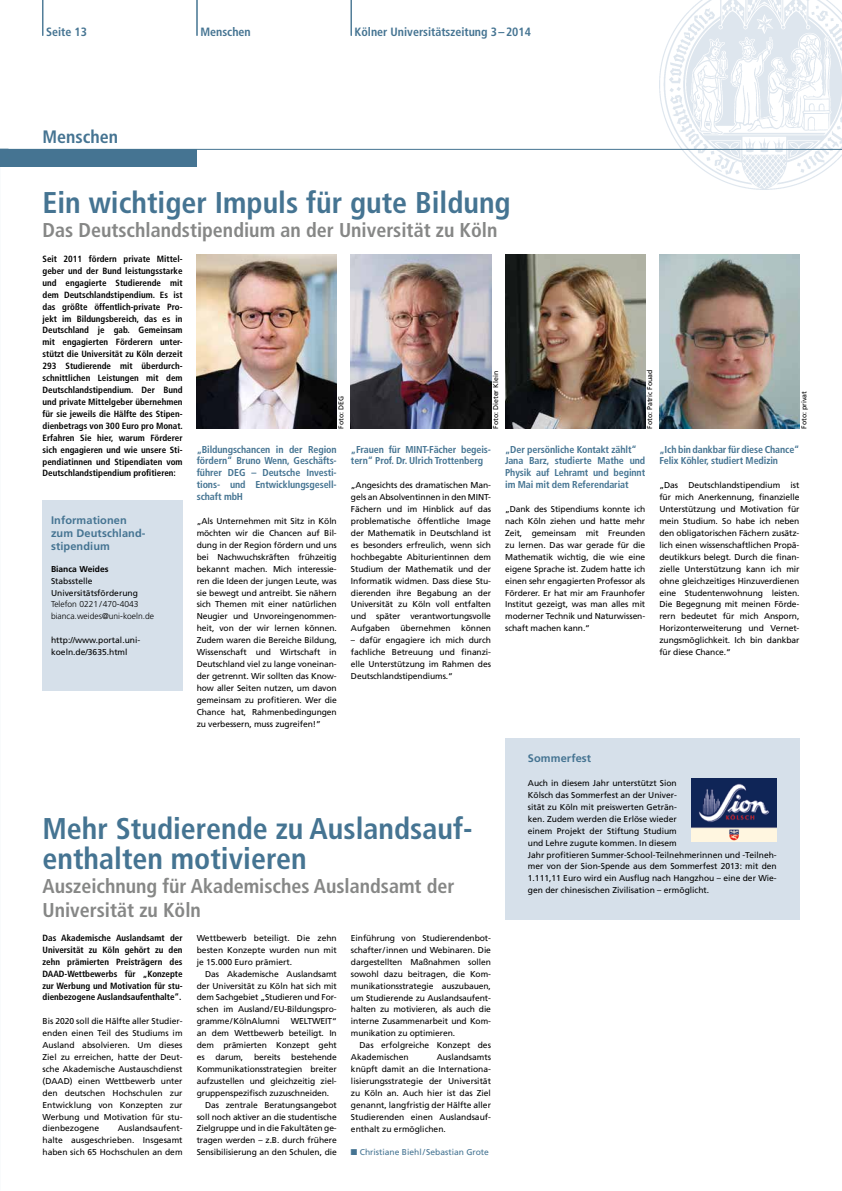
<style>
.page{position:relative;width:842px;height:1191px;background:#fff}
.page>*{position:absolute;margin:0;border:0;box-sizing:border-box;transform-origin:0 0}
.t1{font:700 condensed 30px/29.8px "Frutiger";color:#457492}
.t2{font:700 condensed 20px/24px "Frutiger";color:#868786}
.t3{font:700 condensed 18px "Frutiger";color:#457492}
.t4{font:700 condensed 12px "Frutiger";color:#457492}
.t5{font:700 11px/13.2px "Frutiger";letter-spacing:.01em;color:#457492}
.t6{font:700 condensed 10px/11.9px "Frutiger";letter-spacing:-.01em;color:#457492}
.t7{font:700 condensed 9px/11.9px "Frutiger";color:#000;text-align:justify}
.t8{font:8.5px/11.9px "Frutiger";letter-spacing:-.01em;color:#000;text-align:justify}
.t9{font:300 8.5px/11.9px "Frutiger";color:#000}
.t10{font:8.5px "Frutiger";color:#457492}
.t11{font:700 8.5px "Frutiger";color:#000}
.t12{font:7px "Frutiger";color:#000}
</style>
<div class="page">
<img style="left:659px;top:0;width:183px;height:189px">
<hr style="left:43px;top:0;width:1px;height:36px;background:#457492">
<hr style="left:197px;top:0;width:1px;height:36px;background:#457492">
<hr style="left:351px;top:0;width:1px;height:36px;background:#457492">
<div style="left:0;top:149px;width:197px;height:18px;background:#457492"></div>
<hr style="left:0;top:149px;width:842px;height:1px;background:#457492">
<div style="left:43px;top:500px;width:140px;height:191px;background:#d6e0ea"></div>
<div style="left:505px;top:738px;width:294px;height:181px;background:#d6e0ea"></div>
<img style="left:505px;top:254px;width:140px;height:175px">
<img style="left:659px;top:254px;width:140px;height:175px">
<img style="left:691px;top:778px;width:85px;height:63px">
<img style="left:351px;top:254px;width:140px;height:175px">
<img style="left:197px;top:254px;width:140px;height:175px">
<h3 class="t4" style="left:46px;top:24px;width:42px">Seite 13</h3>
<h3 class="t3" style="left:43px;top:126px;width:77px">Menschen</h3>
<h3 class="t4" style="left:200px;top:24px;width:52px">Menschen</h3>
<h3 class="t4" style="left:355px;top:24px;width:178px">Kölner Universitätszeitung 3–2014</h3>
<h1 class="t1" style="left:43px;top:188px;width:470px">Ein wichtiger Impuls für gute Bildung</h1>
<h2 class="t2" style="left:43px;top:218px;width:456px">Das Deutschlandstipendium an der Universität zu Köln</h2>
<p class="t7" style="left:43px;top:253px;width:142px;text-align:left">Seit 2011 fördern private Mittel&shy;geber und der Bund leistungsstarke und engagierte Studierende mit dem Deutschlandstipendium. Es ist das größte öffentlich-private Pro&shy;jekt im Bildungsbereich, das es in Deutschland je gab. Gemeinsam mit engagierten Förderern unter&shy;stützt die Universität zu Köln derzeit 293 Studierende mit überdurch&shy;schnittlichen Leistungen mit dem Deutschlandstipendium. Der Bund und private Mittelgeber übernehmen für sie jeweils die Hälfte des Stipen&shy;dienbetrags von 300 Euro pro Monat.<br>Erfahren Sie hier, warum Förderer sich engagieren und wie unsere Sti&shy;pendiatinnen und Stipendiaten vom Deutschlandstipendium profitieren:</p>
<p class="t5" style="left:51px;top:513px;width:96px">Informationen zum Deutschland&shy;stipendium</p>
<p class="t11" style="left:51px;top:564px;width:59px">Bianca Weides</p>
<p class="t8" style="left:51px;top:574px;width:88px">Stabsstelle<br>Universitätsförderung</p>
<p class="t9" style="left:51px;top:598px;width:105px">Telefon 0221/470-4043 bianca.weides@uni-koeln.de</p>
<p class="t8" style="left:51px;top:634px;width:91px">http://www.portal.uni&shy;koeln.de/3635.html</p>
<p class="t12" style="left:337px;top:429px;width:34px;rotate:-90deg">Foto: DEG</p>
<p class="t12" style="left:491px;top:429px;width:59px;rotate:-90deg">Foto: Dieter Klein</p>
<p class="t12" style="left:645px;top:429px;width:61px;rotate:-90deg">Foto: Patric Fouad</p>
<p class="t12" style="left:800px;top:429px;width:39px;rotate:-90deg">Foto: privat</p>
<p class="t6" style="left:197px;top:443px;width:142px;text-align:justify">„Bildungschancen in der Region fördern“ Bruno Wenn, Geschäfts&shy;führer DEG – Deutsche Investi&shy;tions- und Entwicklungsgesell&shy;schaft mbH</p>
<p class="t8" style="left:197px;top:515px;width:142px">„Als Unternehmen mit Sitz in Köln möchten wir die Chancen auf Bil&shy;dung in der Region fördern und uns bei Nachwuchskräften frühzeitig bekannt machen. Mich interessie&shy;ren die Ideen der jungen Leute, was sie bewegt und antreibt. Sie nähern sich Themen mit einer natürlichen Neugier und Unvoreingenommen&shy;heit, von der wir lernen können.<br>Zudem waren die Bereiche Bildung, Wissenschaft und Wirtschaft in Deutschland viel zu lange voneinan&shy;der getrennt. Wir sollten das Know&shy;how aller Seiten nutzen, um davon gemeinsam zu profitieren. Wer die Chance hat, Rahmenbedingungen zu verbessern, muss zugreifen!”</p>
<p class="t6" style="left:351px;top:443px;width:142px">„Frauen für MINT-Fächer begeis&shy;tern“ Prof. Dr. Ulrich Trottenberg</p>
<p class="t8" style="left:351px;top:479px;width:142px">„Angesichts des dramatischen Man&shy;gels an Absolventinnen in den MINT-Fächern und im Hinblick auf das problematische öffentliche Image der Mathematik in Deutschland ist es besonders erfreulich, wenn sich hochbegabte Abiturientinnen dem Studium der Mathematik und der Informatik widmen. Dass diese Stu&shy;dierenden ihre Begabung an der Universität zu Köln voll entfalten und später verantwortungsvolle Aufgaben übernehmen können</p>
<p class="t8" style="left:351px;top:634px;width:142px">– dafür engagiere ich mich durch fachliche Betreuung und finanzi&shy;elle Unterstützung im Rahmen des Deutschlandstipendiums.“</p>
<p class="t6" style="left:505px;top:443px;width:142px">„Der persönliche Kontakt zählt“<br>Jana Barz, studierte Mathe und<br>Physik auf Lehramt und beginnt im Mai mit dem Referendariat</p>
<p class="t8" style="left:505px;top:503px;width:142px">„Dank des Stipendiums konnte ich nach Köln ziehen und hatte mehr Zeit, gemeinsam mit Freunden zu lernen. Das war gerade für die Mathematik wichtig, die wie eine eigene Sprache ist. Zudem hatte ich einen sehr engagierten Professor als Förderer. Er hat mir am Fraunhofer Institut gezeigt, was man alles mit moderner Technik und Naturwissen&shy;schaft machen kann.“</p>
<p class="t6" style="left:659px;top:443px;width:142px">„Ich bin dankbar für diese Chance“<br>Felix Köhler, studiert Medizin</p>
<p class="t8" style="left:659px;top:479px;width:142px">„Das Deutschlandstipendium ist für mich Anerkennung, finanzielle Unterstützung und Motivation für mein Studium. So habe ich neben den obligatorischen Fächern zusätz&shy;lich einen wissenschaftlichen Propä&shy;deutikkurs belegt. Durch die finan&shy;zielle Unterstützung kann ich mir ohne gleichzeitiges Hinzuverdienen eine Studentenwohnung leisten.<br>Die Begegnung mit meinen Förde&shy;rern bedeutet für mich Ansporn, Horizonterweiterung und Vernet&shy;zungsmöglichkeit. Ich bin dankbar für diese Chance.“</p>
<h1 class="t1" style="left:43px;top:814px;width:431px">Mehr Studierende zu Auslandsauf&shy;enthalten motivieren</h1>
<h2 class="t2" style="left:43px;top:874px;width:414px">Auszeichnung für Akademisches Auslandsamt der<br>Universität zu Köln</h2>
<p class="t7" style="left:43px;top:931px;width:142px">Das Akademische Auslandsamt der Universität zu Köln gehört zu den zehn prämierten Preisträgern des DAAD-Wettbewerbs für „Konzepte zur Werbung und Motivation für stu&shy;dienbezogene Auslandsaufenthalte“.</p>
<p class="t8" style="left:43px;top:1015px;width:142px">Bis 2020 soll die Hälfte aller Studier&shy;enden einen Teil des Studiums im Ausland absolvieren. Um dieses Ziel zu erreichen, hatte der Deut&shy;sche Akademische Austauschdienst (DAAD) einen Wettbewerb unter den deutschen Hochschulen zur Entwicklung von Konzepten zur Werbung und Motivation für stu&shy;dienbezogene</p>
<p class="t8" style="left:43px;top:1122px;width:142px;text-indent:75px">Auslandsaufent&shy;halte ausgeschrieben. Insgesamt haben sich 65 Hochschulen an dem</p>
<p class="t8" style="left:197px;top:932px;width:142px">Wettbewerb beteiligt. Die zehn besten Konzepte wurden nun mit je 15.000 Euro prämiert.</p>
<p class="t8" style="left:197px;top:967px;width:142px;text-indent:8px">Das Akademische Auslandsamt der Universität zu Köln hat sich mit dem Sachgebiet „Studieren und For&shy;schen im Ausland/EU-Bildungspro&shy;gramme/KölnAlumni</p>
<p class="t8" style="left:197px;top:1015px;width:142px;text-indent:94px">WELTWEIT“ an dem Wettbewerb beteiligt. In dem prämierten Konzept geht es</p>
<p class="t8" style="left:215px;top:1051px;width:29px">darum,</p>
<p class="t8" style="left:254px;top:1051px;width:28px">bereits</p>
<p class="t8" style="left:291px;top:1051px;width:47px">bestehende</p>
<p class="t8" style="left:197px;top:1063px;width:142px">Kommunikationsstrategien breiter</p>
<p class="t8" style="left:197px;top:1074px;width:142px">aufzustellen und gleichzeitig ziel-</p>
<p class="t8" style="left:197px;top:1086px;width:134px">gruppenspezifisch zuzuschneiden.</p>
<p class="t8" style="left:205px;top:1098px;width:133px">Das zentrale Beratungsangebot</p>
<p class="t8" style="left:197px;top:1110px;width:142px">soll noch aktiver an die studentische</p>
<p class="t8" style="left:197px;top:1122px;width:142px">Zielgruppe und in die Fakultäten ge-</p>
<p class="t8" style="left:197px;top:1134px;width:142px">tragen werden – z.B. durch frühere</p>
<p class="t8" style="left:197px;top:1146px;width:142px">Sensibilisierung an den Schulen, die</p>
<p class="t8" style="left:351px;top:932px;width:142px">Einführung von Studierendenbot&shy;schafter/innen und Webinaren. Die dargestellten Maßnahmen sollen sowohl dazu beitragen, die Kom&shy;munikationsstrategie auszubauen, um Studierende zu Auslandsaufent&shy;halten zu motivieren, als auch die interne Zusammenarbeit und Kom&shy;munikation zu optimieren.</p>
<p class="t8" style="left:351px;top:1039px;width:142px;text-indent:8px">Das erfolgreiche Konzept des<br>Akademischen</p>
<p class="t8" style="left:351px;top:1051px;width:142px;text-indent:86px">Auslandsamts knüpft damit an die Internationa&shy;lisierungsstrategie der Universität zu Köln an. Auch hier ist das Ziel genannt, langfristig der Hälfte aller Studierenden einen Auslandsauf&shy;enthalt zu ermöglichen.</p>
<p class="t10" style="left:351px;top:1147px;width:140px">■ Christiane Biehl/ Sebastian Grote</p>
<p class="t5" style="left:528px;top:751px;width:65px">Sommerfest</p>
<p class="t8" style="left:528px;top:777px;width:250px;text-align:left">Auch in diesem Jahr unterstützt Sion<br>Kölsch das Sommerfest an der Univer-<br>sität zu Köln mit preiswerten Geträn-<br>ken. Zudem werden die Erlöse wieder<br>einem Projekt der Stiftung Studium<br>und Lehre zugute kommen. In diesem<br>Jahr profitieren Summer-School-Teilnehmerinnen und -Teilneh&shy;mer von der Sion-Spende aus dem Sommerfest 2013: mit den 1.111,11 Euro wird ein Ausflug nach Hangzhou – eine der Wie&shy;gen der chinesischen Zivilisation – ermöglicht.</p>
</div>
